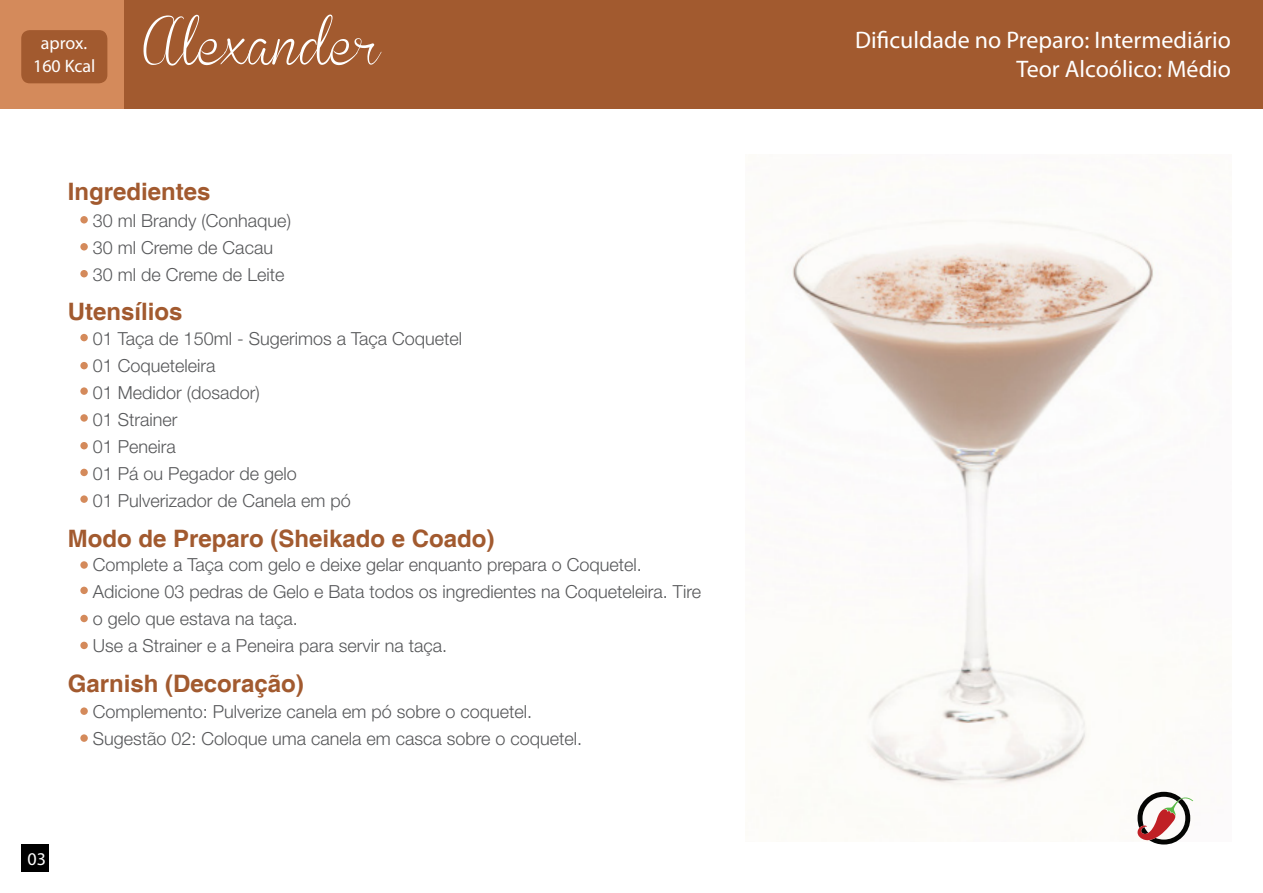
<style>
.page{position:relative;width:1263px;height:893px;background:#fff}
.page>*{position:absolute;margin:0;border:0;box-sizing:border-box;transform-origin:0 0}
.t1{font:72px "Brannboll SPERSONALUSEONLY";color:#fff}
.t2{font:700 24px "Helvetica";color:#a25a2f}
.t3{font:24px "Myriad Pro";color:#fff}
.t4{font:300 18px/27px "Helvetica Neue LT Std";color:#57585a}
.t5{font:18px "Myriad Pro";color:#fff}
</style>
<div class="page">
<div style="left:21px;top:844px;width:28px;height:28px;background:#000"></div>
<img style="left:792px;top:220px;width:402px;height:581px">
<div style="left:0;top:0;width:1263px;height:108px;background:#a25a2f"></div>
<div style="left:0;top:0;width:124px;height:108px;background:#d48a5b"></div>
<div style="left:80px;top:334px;width:8px;height:7px;background:#d48a5b;border-radius:50%"></div>
<div style="left:80px;top:362px;width:8px;height:7px;background:#d48a5b;border-radius:50%"></div>
<div style="left:80px;top:387px;width:8px;height:8px;background:#d48a5b;border-radius:50%"></div>
<div style="left:80px;top:414px;width:8px;height:8px;background:#d48a5b;border-radius:50%"></div>
<div style="left:80px;top:442px;width:8px;height:7px;background:#d48a5b;border-radius:50%"></div>
<div style="left:80px;top:469px;width:8px;height:7px;background:#d48a5b;border-radius:50%"></div>
<div style="left:80px;top:495px;width:8px;height:8px;background:#d48a5b;border-radius:50%"></div>
<div style="left:80px;top:216px;width:8px;height:7px;background:#d48a5b;border-radius:50%"></div>
<div style="left:80px;top:243px;width:8px;height:7px;background:#d48a5b;border-radius:50%"></div>
<div style="left:80px;top:270px;width:8px;height:7px;background:#d48a5b;border-radius:50%"></div>
<div style="left:80px;top:707px;width:8px;height:8px;background:#d48a5b;border-radius:50%"></div>
<div style="left:80px;top:734px;width:8px;height:8px;background:#d48a5b;border-radius:50%"></div>
<div style="left:80px;top:561px;width:8px;height:8px;background:#d48a5b;border-radius:50%"></div>
<div style="left:80px;top:615px;width:8px;height:7px;background:#d48a5b;border-radius:50%"></div>
<div style="left:80px;top:642px;width:8px;height:7px;background:#d48a5b;border-radius:50%"></div>
<div style="left:80px;top:587px;width:8px;height:7px;background:#d48a5b;border-radius:50%"></div>
<div style="left:21px;top:30px;width:86px;height:53px;background:#a25a2f;border-radius:9px"></div>
<svg style="left:1137px;top:792px;width:56px;height:52px"></svg>
<p class="t5" style="left:41px;top:32px;width:48px">aprox.</p>
<p class="t5" style="left:33px;top:55px;width:64px">160 Kcal</p>
<p class="t1" style="left:143px;top:-4px;width:239px">Alexander</p>
<p class="t2" style="left:68px;top:177px;width:144px">Ingredientes</p>
<p class="t4" style="left:93px;top:207px;width:200px">30 ml Brandy (Conhaque)</p>
<p class="t4" style="left:93px;top:234px;width:182px">30 ml Creme de Cacau</p>
<p class="t4" style="left:93px;top:261px;width:193px">30 ml de Creme de Leite</p>
<p class="t2" style="left:68px;top:297px;width:116px">Utensílios</p>
<p class="t4" style="left:93px;top:325px;width:371px">01 Taça de 150ml - Sugerimos a Taça Coquetel</p>
<p class="t4" style="left:93px;top:352px;width:124px">01 Coqueteleira</p>
<p class="t4" style="left:93px;top:379px;width:169px">01 Medidor (dosador)</p>
<p class="t4" style="left:93px;top:406px;width:86px">01 Strainer</p>
<p class="t4" style="left:93px;top:433px;width:85px">01 Peneira</p>
<p class="t4" style="left:93px;top:460px;width:205px">01 Pá ou Pegador de gelo</p>
<p class="t4" style="left:93px;top:487px;width:259px">01 Pulverizador de Canela em pó</p>
<p class="t2" style="left:68px;top:523px;width:428px">Modo de Preparo (Sheikado e Coado)</p>
<p class="t4" style="left:93px;top:551px;width:550px">Complete a Taça com gelo e deixe gelar enquanto prepara o Coquetel.</p>
<p class="t4" style="left:93px;top:578px;width:610px">Adicione 03 pedras de Gelo e Bata todos os ingredientes na Coqueteleira. Tire o gelo que estava na taça.</p>
<p class="t4" style="left:93px;top:632px;width:356px">Use a Strainer e a Peneira para servir na taça.</p>
<p class="t2" style="left:68px;top:669px;width:238px">Garnish (Decoração)</p>
<p class="t5" style="left:28px;top:848px;width:20px">03</p>
<p class="t4" style="left:93px;top:698px;width:441px">Complemento: Pulverize canela em pó sobre o coquetel.</p>
<p class="t4" style="left:93px;top:725px;width:491px">Sugestão 02: Coloque uma canela em casca sobre o coquetel.</p>
<p class="t3" style="left:855px;top:25px;width:377px">Dificuldade no Preparo: Intermediário</p>
<p class="t3" style="left:1016px;top:54px;width:216px">Teor Alcoólico: Médio</p>
</div>
